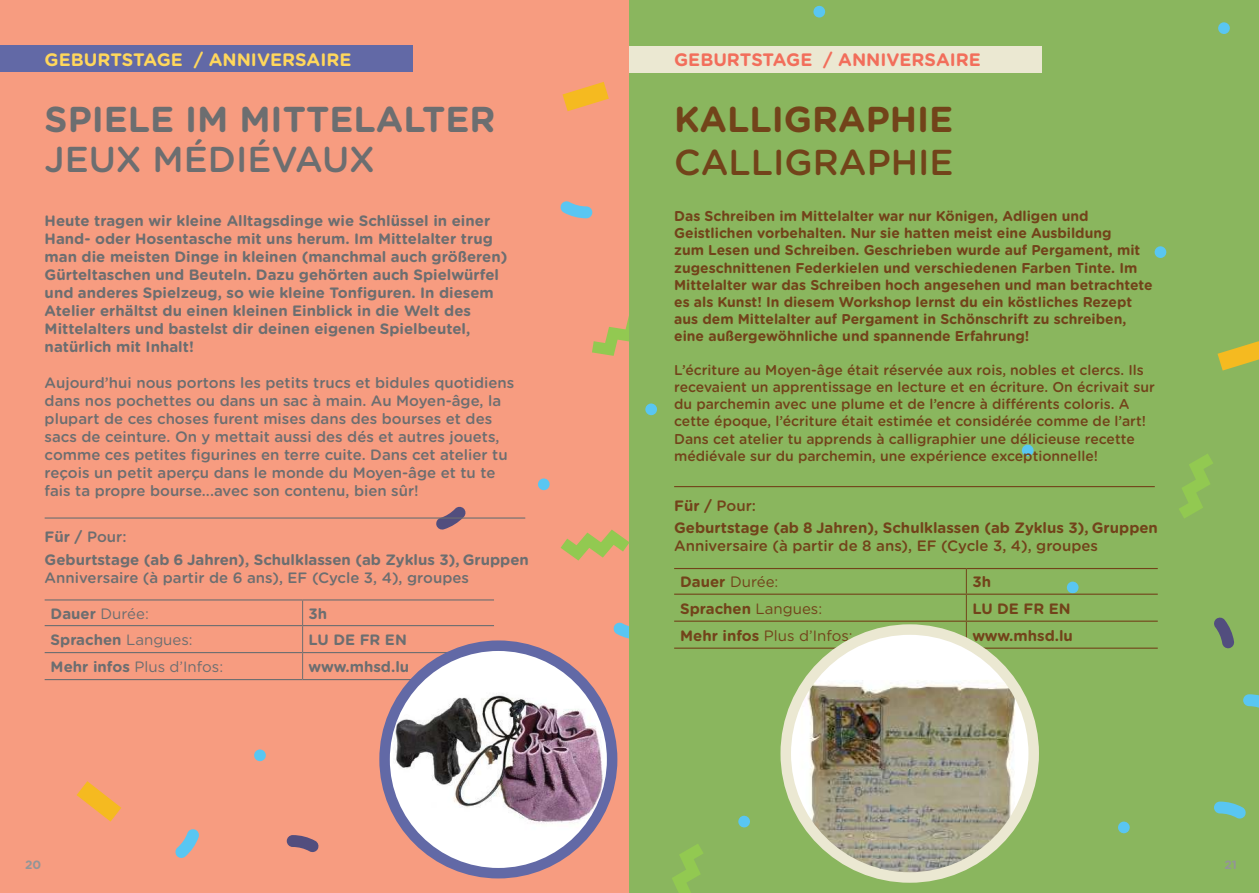
<style>
.page{position:relative;width:1259px;height:893px;background:#fff}
.page>*{position:absolute;margin:0;border:0;box-sizing:border-box;transform-origin:0 0}
.t1{font:700 36px "Gotham Rounded";color:#6c6e70}
.t2{font:500 36px "Gotham Rounded";color:#6c6e70}
.t3{font:700 36px "Gotham Rounded";color:#72431a}
.t4{font:500 36px "Gotham Rounded";color:#72431a}
.t5{font:700 18px "Gotham Rounded";color:#ffd75c}
.t6{font:700 18px "Gotham Rounded";color:#f26e5b}
.t7{font:700 15px/18px "Gotham Rounded";color:#6c6e70}
.t8{font:500 15px/18px "Gotham Rounded";color:#6c6e70}
.t9{font:700 15px/22.2px "Gotham Rounded";color:#72431a}
.t10{font:500 15px "Gotham Rounded";color:#72431a}
.t11{font:15px "Gotham Rounded";color:#6c6e70}
.t12{font:15px "Gotham Rounded";color:#72431a}
.t13{font:700 14.25px/17.1px "Gotham Rounded";color:#72431a}
.t14{font:500 14.25px/17.1px "Gotham Rounded";color:#72431a}
.t15{font:700 12px "Gotham Rounded";color:#939597}
.s1{font-weight:500}
.s2{font-weight:700}
.s3{font-weight:400}
</style>
<div class="page">
<div style="left:0;top:0;width:629px;height:893px;background:#f79c80"></div>
<svg style="left:175px;top:829px;width:24px;height:29px"></svg>
<svg style="left:560px;top:201px;width:32px;height:17px"></svg>
<svg style="left:287px;top:835px;width:32px;height:18px"></svg>
<svg style="left:436px;top:506px;width:30px;height:24px"></svg>
<svg style="left:77px;top:781px;width:44px;height:41px"></svg>
<svg style="left:562px;top:82px;width:47px;height:29px"></svg>
<svg style="left:560px;top:530px;width:69px;height:31px"></svg>
<div style="left:254px;top:749px;width:12px;height:12px;background:#59c6f2;border-radius:5px"></div>
<div style="left:537px;top:478px;width:13px;height:12px;background:#59c6f2;border-radius:5px"></div>
<div style="left:0;top:46px;width:412px;height:26px;background:#6269a6"></div>
<hr style="left:45px;top:599px;width:258px;height:1px;background:#6c6e70">
<hr style="left:303px;top:599px;width:191px;height:1px;background:#6c6e70">
<hr style="left:45px;top:625px;width:258px;height:1px;background:#6c6e70">
<hr style="left:303px;top:625px;width:191px;height:1px;background:#6c6e70">
<hr style="left:45px;top:652px;width:258px;height:1px;background:#6c6e70">
<hr style="left:303px;top:652px;width:191px;height:1px;background:#6c6e70">
<hr style="left:45px;top:679px;width:258px;height:1px;background:#6c6e70">
<hr style="left:303px;top:679px;width:191px;height:1px;background:#6c6e70">
<svg style="left:302px;top:600px;width:1px;height:79px"></svg>
<hr style="left:45px;top:517px;width:480px;height:2px;background:#6c6e70">
<img style="left:384px;top:646px;width:228px;height:227px;border-radius:114px">
<div style="left:379px;top:640px;width:238px;height:238px;border:11px solid #6269a6;border-radius:50%"></div>
<svg style="left:613px;top:622px;width:16px;height:17px"></svg>
<svg style="left:592px;top:316px;width:37px;height:40px"></svg>
<div style="left:629px;top:0;width:630px;height:893px;background:#8ab65e"></div>
<svg style="left:1214px;top:617px;width:20px;height:32px"></svg>
<svg style="left:1214px;top:801px;width:32px;height:18px"></svg>
<svg style="left:1217px;top:341px;width:42px;height:30px"></svg>
<svg style="left:672px;top:844px;width:31px;height:49px"></svg>
<svg style="left:1179px;top:454px;width:34px;height:64px"></svg>
<svg style="left:1021px;top:444px;width:13px;height:13px"></svg>
<svg style="left:1066px;top:581px;width:13px;height:13px"></svg>
<div style="left:738px;top:815px;width:12px;height:13px;background:#59c6f2;border-radius:5px"></div>
<svg style="left:1117px;top:821px;width:13px;height:13px"></svg>
<div style="left:1154px;top:246px;width:12px;height:12px;background:#59c6f2;border-radius:5px"></div>
<svg style="left:1217px;top:22px;width:13px;height:12px"></svg>
<div style="left:645px;top:403px;width:12px;height:13px;background:#59c6f2;border-radius:5px"></div>
<div style="left:813px;top:5px;width:12px;height:13px;background:#59c6f2;border-radius:5px"></div>
<hr style="left:674px;top:568px;width:292px;height:1px;background:#72431a">
<hr style="left:966px;top:568px;width:191px;height:1px;background:#72431a">
<hr style="left:674px;top:594px;width:292px;height:1px;background:#72431a">
<hr style="left:966px;top:594px;width:191px;height:1px;background:#72431a">
<hr style="left:674px;top:621px;width:292px;height:1px;background:#72431a">
<hr style="left:966px;top:621px;width:191px;height:1px;background:#72431a">
<hr style="left:674px;top:648px;width:292px;height:1px;background:#72431a">
<hr style="left:966px;top:648px;width:191px;height:1px;background:#72431a">
<svg style="left:966px;top:569px;width:1px;height:75px"></svg>
<div style="left:629px;top:47px;width:413px;height:26px;background:#ebe8d2"></div>
<hr style="left:674px;top:486px;width:480px;height:1px;background:#72431a">
<img style="left:785px;top:630px;width:248px;height:247px;border-radius:124px">
<div style="left:780px;top:624px;width:259px;height:259px;border:11px solid #ebe8d2;border-radius:50%"></div>
<svg style="left:1243px;top:694px;width:16px;height:14px"></svg>
<p class="t5" style="left:45px;top:50px;width:308px">GEBURTSTAGE / ANNIVERSAIRE</p>
<h1 class="t1" style="left:45px;top:98px;width:452px">SPIELE IM MITTELALTER</h1>
<h1 class="t2" style="left:45px;top:139px;width:332px">JEUX MÉDIÉVAUX</h1>
<p class="t7" style="left:45px;top:211px;width:464px">Heute tragen wir kleine Alltagsdinge wie Schlüssel in einer Hand- oder Hosentasche mit uns herum. Im Mittelalter trug man die meisten Dinge in kleinen (manchmal auch größeren)<br>Gürteltaschen und Beuteln. Dazu gehörten auch Spielwürfel und anderes Spielzeug, so wie kleine Tonfiguren. In diesem Atelier erhältst du einen kleinen Einblick in die Welt des Mittelalters und bastelst dir deinen eigenen Spielbeutel, natürlich mit Inhalt!</p>
<p class="t8" style="left:45px;top:373px;width:471px">Aujourd’hui nous portons les petits trucs et bidules quotidiens dans nos pochettes ou dans un sac à main. Au Moyen-âge, la plupart de ces choses furent mises dans des bourses et des sacs de ceinture. On y mettait aussi des dés et autres jouets, comme ces petites figurines en terre cuite. Dans cet atelier tu reçois un petit aperçu dans le monde du Moyen-âge et tu te fais ta propre bourse...avec son contenu, bien sûr!</p>
<p class="t7" style="left:45px;top:526px;width:486px;line-height:22.2px">Für / <span class="s1">Pour:<br></span>Geburtstage (ab 6 Jahren), Schulklassen (ab Zyklus 3), Gruppen</p>
<p class="t8" style="left:45px;top:568px;width:426px">Anniversaire (à partir de 6 ans), EF (Cycle 3, 4), groupes</p>
<p class="t11" style="left:51px;top:607px;width:100px"><span class="s2">Dauer</span> Durée:</p>
<p class="t7" style="left:309px;top:604px;width:20px">3h</p>
<p class="t7" style="left:51px;top:631px;width:144px">Sprachen <span class="s3">Langues:</span></p>
<p class="t7" style="left:309px;top:631px;width:100px">LU DE FR EN</p>
<p class="t11" style="left:51px;top:660px;width:174px"><span class="s2">Mehr infos</span> Plus d’Infos:</p>
<p class="t7" style="left:309px;top:658px;width:102px">www.mhsd.lu</p>
<p class="t15" style="left:25px;top:857px;width:18px">20</p>
<p class="t6" style="left:674px;top:50px;width:308px">GEBURTSTAGE / ANNIVERSAIRE</p>
<h1 class="t3" style="left:674px;top:98px;width:281px">KALLIGRAPHIE</h1>
<h1 class="t4" style="left:674px;top:142px;width:281px">CALLIGRAPHIE</h1>
<p class="t13" style="left:674px;top:207px;width:480px">Das Schreiben im Mittelalter war nur Königen, Adligen und Geistlichen vorbehalten. Nur sie hatten meist eine Ausbildung<br>zum Lesen und Schreiben. Geschrieben wurde auf Pergament, mit zugeschnittenen Federkielen und verschiedenen Farben Tinte. Im Mittelalter war das Schreiben hoch angesehen und man betrachtete es als Kunst! In diesem Workshop lernst du ein köstliches Rezept aus dem Mittelalter auf Pergament in Schönschrift zu schreiben, eine außergewöhnliche und spannende Erfahrung!</p>
<p class="t14" style="left:674px;top:361px;width:482px">L’écriture au Moyen-âge était réservée aux rois, nobles et clercs. Ils recevaient un apprentissage en lecture et en écriture. On écrivait sur du parchemin avec une plume et de l’encre à différents coloris. A cette époque, l’écriture était estimée et considérée comme de l’art!<br>Dans cet atelier tu apprends à calligraphier une délicieuse recette médiévale sur du parchemin, une expérience exceptionnelle!</p>
<p class="t9" style="left:674px;top:494px;width:485px">Für / <span class="s1">Pour:<br></span>Geburtstage (ab 8 Jahren), Schulklassen (ab Zyklus 3), Gruppen</p>
<p class="t10" style="left:674px;top:537px;width:425px">Anniversaire (à partir de 8 ans), EF (Cycle 3, 4), groupes</p>
<p class="t12" style="left:680px;top:575px;width:100px"><span class="s2">Dauer</span> Durée:</p>
<p class="t9" style="left:972px;top:571px;width:20px">3h</p>
<p class="t9" style="left:680px;top:597px;width:144px">Sprachen <span class="s3">Langues:</span></p>
<p class="t9" style="left:972px;top:597px;width:100px">LU DE FR EN</p>
<p class="t12" style="left:680px;top:629px;width:174px"><span class="s2">Mehr infos</span> Plus d’Infos:</p>
<p class="t9" style="left:972px;top:624px;width:102px">www.mhsd.lu</p>
<p class="t15" style="left:1224px;top:857px;width:14px">21</p>
</div>
